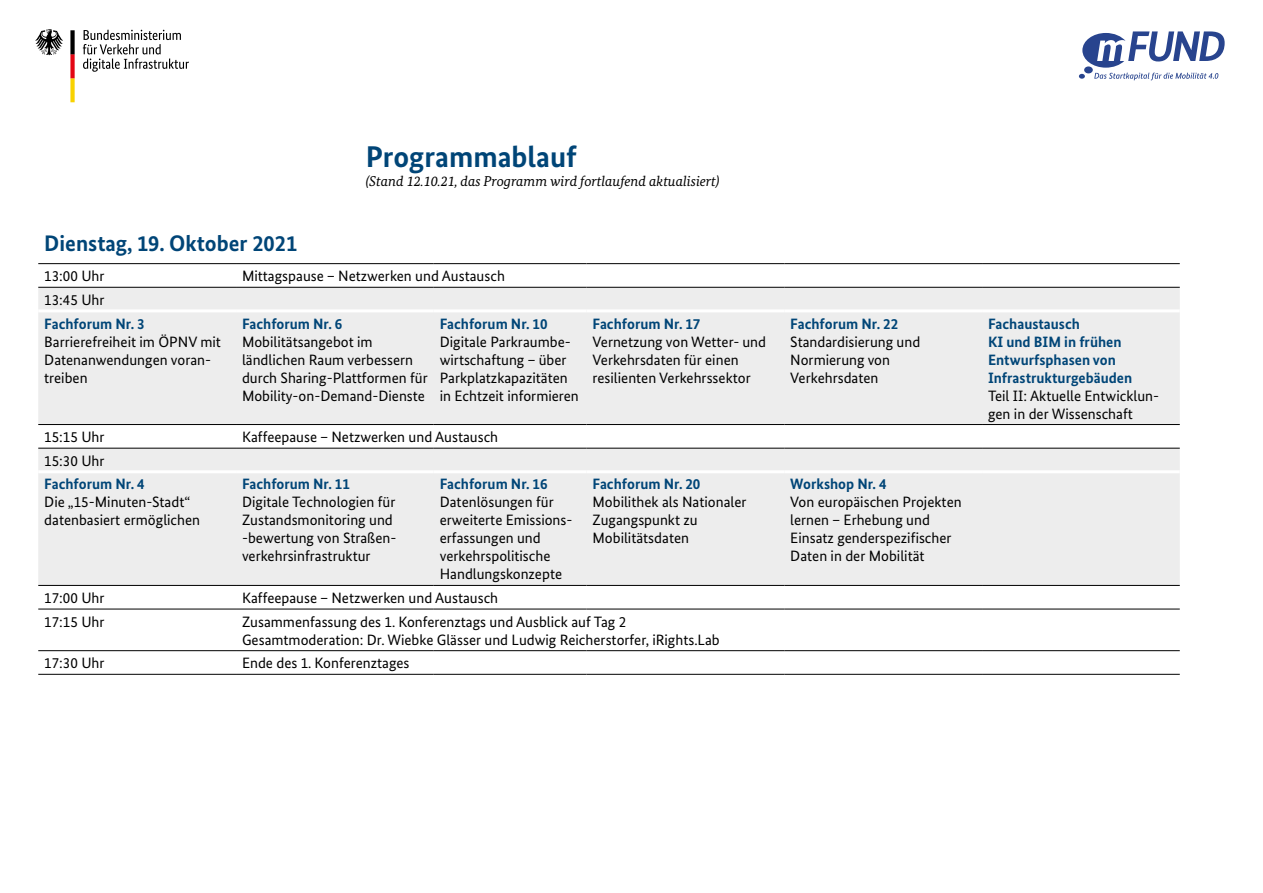
<style>
.page{position:relative;width:1263px;height:893px;background:#fff}
.page>*{position:absolute;margin:0;border:0;box-sizing:border-box;transform-origin:0 0}
.t1{font:700 30px "Bundes Sans";color:#004577}
.t2{font:700 22.5px "Bundes Sans";color:#004577}
.t3{font:15px/18px "Bundes Sans";color:#000}
.t4{font:700 15px/18px "Bundes Sans";color:#004577}
.t5{font:italic 14.25px "Bundes Serif";color:#000}
</style>
<div class="page">
<svg style="left:83px;top:30px;width:106px;height:42px"></svg>
<svg style="left:35px;top:29px;width:28px;height:26px"></svg>
<svg style="left:70px;top:30px;width:5px;height:72px"></svg>
<svg style="left:1079px;top:31px;width:145px;height:49px"></svg>
<svg style="left:38px;top:288px;width:1142px;height:297px;background:#eee"></svg>
<hr style="left:38px;top:424px;width:198px;height:1px;background:#000">
<hr style="left:236px;top:424px;width:198px;height:1px;background:#000">
<hr style="left:434px;top:424px;width:152px;height:1px;background:#000">
<hr style="left:586px;top:424px;width:198px;height:1px;background:#000">
<hr style="left:784px;top:424px;width:198px;height:1px;background:#000">
<hr style="left:982px;top:424px;width:198px;height:1px;background:#000">
<hr style="left:38px;top:585px;width:198px;height:1px;background:#000">
<hr style="left:236px;top:585px;width:198px;height:1px;background:#000">
<hr style="left:434px;top:585px;width:152px;height:1px;background:#000">
<hr style="left:586px;top:585px;width:198px;height:1px;background:#000">
<hr style="left:784px;top:585px;width:198px;height:1px;background:#000">
<hr style="left:982px;top:585px;width:198px;height:1px;background:#000">
<hr style="left:38px;top:609px;width:198px;height:1px;background:#000">
<hr style="left:236px;top:609px;width:198px;height:1px;background:#000">
<hr style="left:434px;top:609px;width:152px;height:1px;background:#000">
<hr style="left:586px;top:609px;width:198px;height:1px;background:#000">
<hr style="left:784px;top:609px;width:198px;height:1px;background:#000">
<hr style="left:982px;top:609px;width:198px;height:1px;background:#000">
<hr style="left:38px;top:650px;width:198px;height:1px;background:#000">
<hr style="left:236px;top:650px;width:198px;height:1px;background:#000">
<hr style="left:434px;top:650px;width:152px;height:1px;background:#000">
<hr style="left:586px;top:650px;width:198px;height:1px;background:#000">
<hr style="left:784px;top:650px;width:198px;height:1px;background:#000">
<hr style="left:982px;top:650px;width:198px;height:1px;background:#000">
<hr style="left:38px;top:674px;width:198px;height:1px;background:#000">
<hr style="left:236px;top:674px;width:198px;height:1px;background:#000">
<hr style="left:434px;top:674px;width:152px;height:1px;background:#000">
<hr style="left:586px;top:674px;width:198px;height:1px;background:#000">
<hr style="left:784px;top:674px;width:198px;height:1px;background:#000">
<hr style="left:982px;top:674px;width:198px;height:1px;background:#000">
<hr style="left:38px;top:309px;width:198px;height:3px;background:#fff">
<hr style="left:236px;top:309px;width:198px;height:3px;background:#fff">
<hr style="left:434px;top:309px;width:152px;height:3px;background:#fff">
<hr style="left:586px;top:309px;width:198px;height:3px;background:#fff">
<hr style="left:784px;top:309px;width:198px;height:3px;background:#fff">
<hr style="left:982px;top:309px;width:198px;height:3px;background:#fff">
<hr style="left:38px;top:470px;width:198px;height:3px;background:#fff">
<hr style="left:236px;top:470px;width:198px;height:3px;background:#fff">
<hr style="left:434px;top:470px;width:152px;height:3px;background:#fff">
<hr style="left:586px;top:470px;width:198px;height:3px;background:#fff">
<hr style="left:784px;top:470px;width:198px;height:3px;background:#fff">
<hr style="left:982px;top:470px;width:198px;height:3px;background:#fff">
<hr style="left:38px;top:448px;width:198px;height:1px;background:#000">
<hr style="left:236px;top:448px;width:198px;height:1px;background:#000">
<hr style="left:434px;top:448px;width:152px;height:1px;background:#000">
<hr style="left:586px;top:448px;width:198px;height:1px;background:#000">
<hr style="left:784px;top:448px;width:198px;height:1px;background:#000">
<hr style="left:982px;top:448px;width:198px;height:1px;background:#000">
<hr style="left:38px;top:263px;width:198px;height:1px;background:#000">
<hr style="left:236px;top:263px;width:198px;height:1px;background:#000">
<hr style="left:434px;top:263px;width:152px;height:1px;background:#000">
<hr style="left:586px;top:263px;width:198px;height:1px;background:#000">
<hr style="left:784px;top:263px;width:198px;height:1px;background:#000">
<hr style="left:982px;top:263px;width:198px;height:1px;background:#000">
<hr style="left:38px;top:287px;width:198px;height:1px;background:#000">
<hr style="left:236px;top:287px;width:198px;height:1px;background:#000">
<hr style="left:434px;top:287px;width:152px;height:1px;background:#000">
<hr style="left:586px;top:287px;width:198px;height:1px;background:#000">
<hr style="left:784px;top:287px;width:198px;height:1px;background:#000">
<hr style="left:982px;top:287px;width:198px;height:1px;background:#000">
<h1 class="t1" style="left:366px;top:138px;width:213px">Programmablauf</h1>
<p class="t5" style="left:366px;top:173px;width:355px">(Stand 12.10.21, das Programm wird fortlaufend aktualisiert)</p>
<h2 class="t2" style="left:44px;top:229px;width:255px">Dienstag, 19. Oktober 2021</h2>
<p class="t3" style="left:44px;top:267px;width:62px">13:00 Uhr</p>
<p class="t3" style="left:242px;top:267px;width:264px">Mittagspause – Netzwerken und Austausch</p>
<p class="t3" style="left:44px;top:291px;width:62px">13:45 Uhr</p>
<p class="t4" style="left:44px;top:314px;width:102px">Fachforum Nr. 3</p>
<p class="t3" style="left:44px;top:332px;width:178px">Barrierefreiheit im ÖPNV mit<br>Datenanwendungen voran&shy;treiben</p>
<p class="t4" style="left:242px;top:314px;width:102px">Fachforum Nr. 6</p>
<p class="t3" style="left:242px;top:332px;width:187px">Mobilitätsangebot im ländlichen Raum verbessern durch Sharing-Plattformen für<br>Mobility-on-Demand-Dienste</p>
<p class="t4" style="left:440px;top:314px;width:109px">Fachforum Nr. 10</p>
<p class="t3" style="left:440px;top:332px;width:141px">Digitale Parkraumbe&shy;wirtschaftung – über<br>Parkplatzkapazitäten in Echtzeit informieren</p>
<p class="t3" style="left:44px;top:428px;width:62px">15:15 Uhr</p>
<p class="t3" style="left:242px;top:428px;width:258px">Kaffeepause – Netzwerken und Austausch</p>
<p class="t3" style="left:44px;top:451px;width:62px">15:30 Uhr</p>
<p class="t4" style="left:44px;top:475px;width:102px">Fachforum Nr. 4</p>
<p class="t3" style="left:44px;top:493px;width:157px">Die „15-Minuten-Stadt“ datenbasiert ermöglichen</p>
<p class="t4" style="left:242px;top:475px;width:109px">Fachforum Nr. 11</p>
<p class="t3" style="left:242px;top:493px;width:156px">Digitale Technologien für<br>Zustandsmonitoring und -bewertung von Straßen&shy;verkehrsinfrastruktur</p>
<p class="t4" style="left:440px;top:475px;width:109px">Fachforum Nr. 16</p>
<p class="t3" style="left:440px;top:493px;width:134px">Datenlösungen für erweiterte Emissions&shy;erfassungen und verkehrspolitische<br>Handlungskonzepte</p>
<p class="t4" style="left:592px;top:314px;width:109px">Fachforum Nr. 17</p>
<p class="t3" style="left:592px;top:332px;width:175px">Vernetzung von Wetter- und<br>Verkehrsdaten für einen resilienten Verkehrssektor</p>
<p class="t4" style="left:592px;top:475px;width:109px">Fachforum Nr. 20</p>
<p class="t3" style="left:592px;top:493px;width:155px">Mobilithek als Nationaler<br>Zugangspunkt zu<br>Mobilitätsdaten</p>
<p class="t3" style="left:44px;top:589px;width:62px">17:00 Uhr</p>
<p class="t3" style="left:242px;top:589px;width:258px">Kaffeepause – Netzwerken und Austausch</p>
<p class="t3" style="left:44px;top:612px;width:62px">17:15 Uhr</p>
<p class="t3" style="left:242px;top:612px;width:479px">Zusammenfassung des 1. Konferenztags und Ausblick auf Tag 2<br>Gesamtmoderation: Dr. Wiebke Glässer und Ludwig Reicherstorfer, iRights.Lab</p>
<p class="t3" style="left:44px;top:654px;width:62px">17:30 Uhr</p>
<p class="t3" style="left:242px;top:654px;width:169px">Ende des 1. Konferenztages</p>
<p class="t4" style="left:790px;top:314px;width:109px">Fachforum Nr. 22</p>
<p class="t3" style="left:790px;top:332px;width:132px">Standardisierung und<br>Normierung von<br>Verkehrsdaten</p>
<p class="t4" style="left:790px;top:475px;width:98px">Workshop Nr. 4</p>
<p class="t3" style="left:790px;top:493px;width:173px">Von europäischen Projekten lernen – Erhebung und<br>Einsatz genderspezifischer<br>Daten in der Mobilität</p>
<p class="t4" style="left:988px;top:314px;width:146px">Fachaustausch<br>KI und BIM in frühen<br>Entwurfsphasen von<br>Infrastrukturgebäuden</p>
<p class="t3" style="left:988px;top:386px;width:173px">Teil II: Aktuelle Entwicklun&shy;gen in der Wissenschaft</p>
</div>
